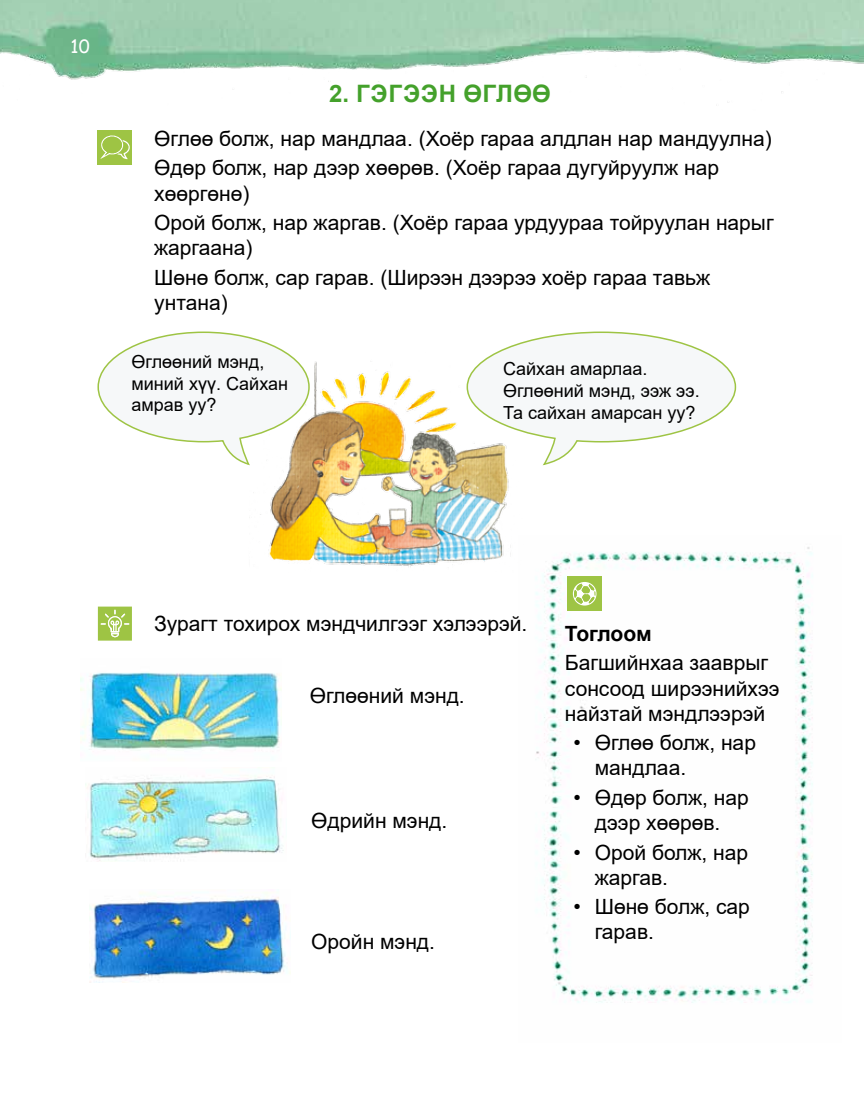
<style>
.page{position:relative;width:864px;height:1106px;background:#fff}
.page>*{position:absolute;margin:0;border:0;box-sizing:border-box;transform-origin:0 0}
.t1{font:700 24px "Arial";letter-spacing:.025em;color:#44a12b}
.t2{font:21px/25.2px "Arial";color:#000}
.t3{font:700 21px "Arial";color:#000}
.t4{font:18px/21.6px "Arial";color:#000}
.t5{font:18px "Mogul Comic Sans";color:#fff}
</style>
<div class="page">
<img style="left:0;top:0;width:863px;height:103px">
<img style="left:536px;top:547px;width:277px;height:456px">
<img style="left:260px;top:361px;width:251px;height:206px">
<img style="left:81px;top:672px;width:200px;height:78px">
<img style="left:85px;top:776px;width:199px;height:85px">
<img style="left:90px;top:892px;width:197px;height:90px">
<svg style="left:98px;top:606px;width:34px;height:34px"></svg>
<svg style="left:465px;top:331px;width:271px;height:135px"></svg>
<svg style="left:97px;top:331px;width:213px;height:135px"></svg>
<div style="left:567px;top:576px;width:34px;height:34px;background:#9ec444"></div>
<svg style="left:572px;top:582px;width:24px;height:23px"></svg>
<div style="left:98px;top:131px;width:34px;height:34px;background:#9ec444"></div>
<svg style="left:100px;top:135px;width:30px;height:24px"></svg>
<p class="t5" style="left:71px;top:34px;width:21px">10</p>
<p class="t1" style="left:329px;top:77px;width:223px">2. Гэгээн өглөө</p>
<p class="t2" style="left:154px;top:124px;width:618px;line-height:29.4px">Өглөө болж, нар мандлаа. (Хоёр гараа алдлан нар мандуулна)<br>Өдөр болж, нар дээр хөөрөв. (Хоёр гараа дугуйруулж нар</p>
<p class="t2" style="left:154px;top:178px;width:620px;line-height:29.4px">хөөргөнө)<br>Орой болж, нар жаргав. (Хоёр гараа урдуураа тойруулан нарыг</p>
<p class="t2" style="left:154px;top:233px;width:557px;line-height:29.4px">жаргаана)<br>Шөнө болж, сар гарав. (Ширээн дээрээ хоёр гараа тавьж</p>
<p class="t2" style="left:154px;top:290px;width:75px">унтана)</p>
<p class="t4" style="left:131px;top:351px;width:158px">Өглөөний мэнд, миний хүү. Сайхан амрав уу?</p>
<p class="t4" style="left:503px;top:358px;width:198px">Сайхан амарлаа.<br>Өглөөний мэнд, ээж ээ.<br>Та сайхан амарсан уу?</p>
<p class="t2" style="left:154px;top:611px;width:374px">Зурагт тохирох мэндчилгээг хэлээрэй.</p>
<p class="t2" style="left:309px;top:683px;width:156px">Өглөөний мэнд.</p>
<p class="t2" style="left:311px;top:807px;width:137px">Өдрийн мэнд.</p>
<p class="t2" style="left:311px;top:928px;width:125px">Оройн мэнд.</p>
<p class="t3" style="left:564px;top:618px;width:88px">Тоглоом</p>
<p class="t2" style="left:564px;top:650px;width:216px">Багшийнхаа зааврыг сонсоод ширээнийхээ найзтай мэндлээрэй</p>
<p class="t2" style="left:594px;top:730px;width:163px;text-indent:-21px">• Өглөө болж, нар мандлаа.</p>
<p class="t2" style="left:573px;top:784px;width:177px;text-align:center">• Өдөр болж, нар дээр хөөрөв.</p>
<p class="t2" style="left:594px;top:839px;width:155px;text-indent:-21px">• Орой болж, нар жаргав.</p>
<p class="t2" style="left:594px;top:894px;width:157px;text-indent:-21px">• Шөнө болж, сар гарав.</p>
</div>
